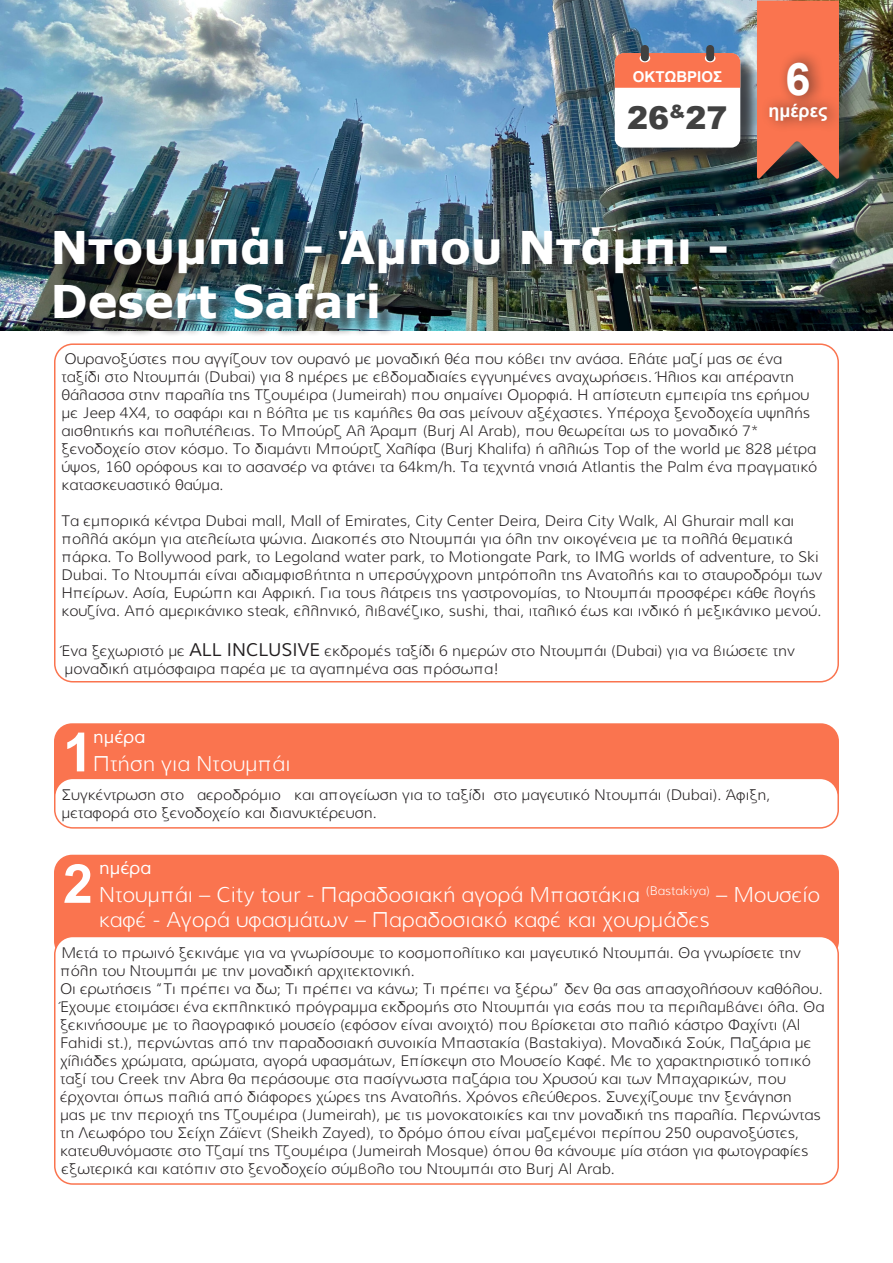
<style>
.page{position:relative;width:893px;height:1263px;background:#fff}
.page>*{position:absolute;margin:0;border:0;box-sizing:border-box;transform-origin:0 0}
.t1{font:700 54px "Arial";color:#fff}
.t2{font:700 45px/54px "Verdana";color:#fff}
.t3{font:700 45px "Arial";color:#fff}
.t4{font:900 31.5px "Arial";color:#414141}
.t5{font:21px/25.2px "Aka Acid GR Muli Light";color:#fff}
.t6{font:18px "Aka Acid GR Muli Medium";color:#fff}
.t7{font:700 18px "Arial";color:#fff}
.t8{font:15px/18px "Aka Acid GR Muli Light";color:#231f20}
.t9{font:700 15px "Arial";color:#fff}
.s1{font-family:"Aka Acid GR Muli Medium";font-size:18px}
</style>
<div class="page">
<div style="left:54px;top:343px;width:785px;height:339px;border:2px solid #fa744f;border-radius:18px"></div>
<img style="left:0;top:0;width:893px;height:331px">
<div style="left:57px;top:230px;width:688px;height:107px;background:#231f20;opacity:.75"></div>
<div style="left:617px;top:48px;width:142px;height:118px;background:#231f20;opacity:.75"></div>
<div style="left:615px;top:53px;width:125px;height:95px;background:#fff;border-radius:9px"></div>
<div style="left:615px;top:53px;width:125px;height:35px;background:#fa744f"></div>
<div style="left:705px;top:54px;width:10px;height:8px;background:#fff;border-radius:50%"></div>
<div style="left:640px;top:54px;width:10px;height:8px;background:#fff;border-radius:50%"></div>
<div style="left:707px;top:46px;width:6px;height:15px;background:#414141;border-radius:3px"></div>
<div style="left:706px;top:45px;width:8px;height:16px;border:2px solid #414141;border-radius:3px"></div>
<div style="left:642px;top:46px;width:6px;height:15px;background:#414141;border-radius:3px"></div>
<div style="left:641px;top:45px;width:8px;height:16px;border:2px solid #414141;border-radius:3px"></div>
<div style="left:759px;top:3px;width:99px;height:194px;background:#231f20;opacity:.5"></div>
<svg style="left:757px;top:1px;width:82px;height:178px;background:#d66c4e"></svg>
<div style="left:761px;top:50px;width:83px;height:83px;background:#231f20;opacity:.75"></div>
<div style="left:54px;top:723px;width:785px;height:90px;background:#fa744f;border-radius:18px"></div>
<div style="left:55px;top:778px;width:783px;height:50px;background:#fff;border-radius:18px"></div>
<div style="left:54px;top:778px;width:785px;height:51px;border:2px solid #fa744f;border-radius:18px"></div>
<div style="left:54px;top:855px;width:785px;height:104px;background:#fa744f;border-radius:18px"></div>
<div style="left:55px;top:936px;width:783px;height:248px;background:#fff;border-radius:18px"></div>
<div style="left:54px;top:936px;width:785px;height:249px;border:2px solid #fa744f;border-radius:18px"></div>
<p class="t9" style="left:633px;top:66px;width:91px">ΟΚΤΩΒΡΙΟΣ</p>
<p class="t3" style="left:785px;top:48px;width:27px">6</p>
<p class="t7" style="left:768px;top:98px;width:61px">ημέρες</p>
<p class="t4" style="left:627px;top:95px;width:102px">26<sup>&amp;</sup>27</p>
<p class="t2" style="left:50px;top:220px;width:680px">Ντουμπάι - Άμπου Ντάμπι -<br>Desert Safari</p>
<p class="t8" style="left:62px;top:350px;width:757px">Ουρανοξύστες που αγγίζουν τον ουρανό με μοναδική θέα που κόβει την ανάσα. Ελάτε μαζί μας σε ένα ταξίδι στο Ντουμπάι (Dubai) για 8 ημέρες με εβδομαδιαίες εγγυημένες αναχωρήσεις. Ήλιος και απέραντη θάλασσα στην παραλία της Τζουμέιρα (Jumeirah) που σημαίνει Ομορφιά. Η απίστευτη εμπειρία της ερήμου με Jeep 4X4, το σαφάρι και η βόλτα με τις καμήλες θα σας μείνουν αξέχαστες. Υπέροχα ξενοδοχεία υψηλής αισθητικής και πολυτέλειας. Το Μπούρζ Αλ Άραμπ (Burj Al Arab), που θεωρείται ως το μοναδικό 7* ξενοδοχείο στον κόσμο. Το διαμάντι Μπούρτζ Χαλίφα (Burj Khalifa) ή αλλιώς Top of the world με 828 μέτρα ύψος, 160 ορόφους και το ασανσέρ να φτάνει τα 64km/h. Τα τεχνητά νησιά Atlantis the Palm ένα πραγματικό κατασκευαστικό θαύμα.</p>
<p class="t8" style="left:62px;top:512px;width:762px">Τα εμπορικά κέντρα Dubai mall, Mall of Emirates, City Center Deira, Deira City Walk, Al Ghurair mall και πολλά ακόμη για ατελείωτα ψώνια. Διακοπές στο Ντουμπάι για όλη την οικογένεια με τα πολλά θεματικά πάρκα. Το Bollywood park, το Legoland water park, το Motiongate Park, το IMG worlds of adventure, το Ski Dubai. Το Ντουμπάι είναι αδιαμφισβήτητα η υπερσύγχρονη μητρόπολη της Ανατολής και το σταυροδρόμι των Ηπείρων. Ασία, Ευρώπη και Αφρική. Για τους λάτρεις της γαστρονομίας, το Ντουμπάι προσφέρει κάθε λογής κουζίνα. Από αμερικάνικο steak, ελληνικό, λιβανέζικο, sushi, thai, ιταλικό έως και ινδικό ή μεξικάνικο μενού.</p>
<p class="t8" style="left:62px;top:641px;width:735px">Ένα ξεχωριστό με <span class="s1">ALL INCLUSIVE</span> εκδρομές ταξίδι 6 ημερών στο Ντουμπάι (Dubai) για να βιώσετε την μοναδική ατμόσφαιρα παρέα με τα αγαπημένα σας πρόσωπα!</p>
<p class="t1" style="left:63px;top:714px;width:32px">1</p>
<p class="t6" style="left:93px;top:725px;width:54px">ημέρα</p>
<p class="t5" style="left:93px;top:750px;width:199px">Πτήση για Ντουμπάι</p>
<p class="t8" style="left:62px;top:786px;width:710px">Συγκέντρωση στο αεροδρόμιο και απογείωση για το ταξίδι στο μαγευτικό Ντουμπάι (Dubai). Άφιξη, μεταφορά στο ξενοδοχείο και διανυκτέρευση.</p>
<p class="t1" style="left:63px;top:846px;width:32px">2</p>
<p class="t6" style="left:99px;top:857px;width:54px">ημέρα</p>
<p class="t5" style="left:99px;top:882px;width:723px">Ντουμπάι – City tour - Παραδοσιακή αγορά Μπαστάκια <sup>(Bastakiya)</sup> – Μουσείο καφέ - Αγορά υφασμάτων – Παραδοσιακό καφέ και χουρμάδες</p>
<p class="t8" style="left:60px;top:944px;width:766px">Μετά το πρωινό ξεκινάμε για να γνωρίσουμε το κοσμοπολίτικο και μαγευτικό Ντουμπάι. Θα γνωρίσετε την πόλη του Ντουμπάι με την μοναδική αρχιτεκτονική.<br>Οι ερωτήσεις “Τι πρέπει να δω; Τι πρέπει να κάνω; Τι πρέπει να ξέρω” δεν θα σας απασχολήσουν καθόλου.<br>Έχουμε ετοιμάσει ένα εκπληκτικό πρόγραμμα εκδρομής στο Ντουμπάι για εσάς που τα περιλαμβάνει όλα. Θα ξεκινήσουμε με το λαογραφικό μουσείο (εφόσον είναι ανοιχτό) που βρίσκεται στο παλιό κάστρο Φαχίντι (Al Fahidi st.), περνώντας από την παραδοσιακή συνοικία Μπαστακία (Bastakiya). Μοναδικά Σούκ, Παζάρια με χίλιάδες χρώματα, αρώματα, αγορά υφασμάτων, Επίσκεψη στο Μουσείο Καφέ. Με το χαρακτηριστικό τοπικό ταξί του Creek την Abra θα περάσουμε στα πασίγνωστα παζάρια του Χρυσού και των Μπαχαρικών, που έρχονται όπως παλιά από διάφορες χώρες της Ανατολής. Χρόνος ελεύθερος. Συνεχίζουμε την ξενάγηση<br>μας με την περιοχή της Τζουμέιρα (Jumeirah), με τις μονοκατοικίες και την μοναδική της παραλία. Περνώντας τη Λεωφόρο του Σείχη Ζάϊεντ (Sheikh Zayed), το δρόμο όπου είναι μαζεμένοι περίπου 250 ουρανοξύστες, κατευθυνόμαστε στο Τζαμί της Τζουμέιρα (Jumeirah Mosque) όπου θα κάνουμε μία στάση για φωτογραφίες εξωτερικά και κατόπιν στο ξενοδοχείο σύμβολο του Ντουμπάι στο Burj Al Arab.</p>
</div>
